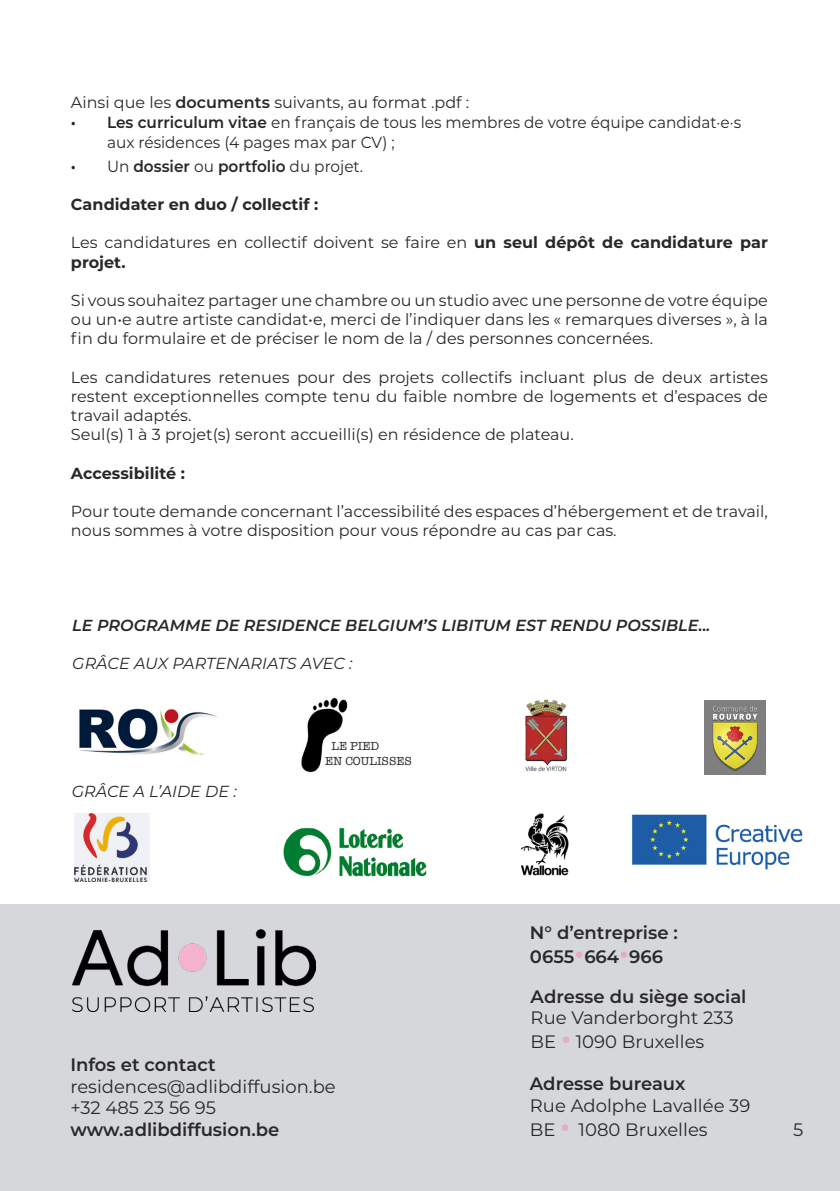
<style>
.page{position:relative;width:840px;height:1191px;background:#fff}
.page>*{position:absolute;margin:0;border:0;box-sizing:border-box;transform-origin:0 0}
.t1{font:18px/24px "Montserrat";color:#282828}
.t2{font:600 18px/24px "Montserrat";color:#282828}
.t3{font:16px/19.2px "Montserrat";color:#282828}
.t4{font:16px/20px "Montserrat";color:#282828;scale:.95 1}
.t5{font:italic 600 16px "Montserrat";color:#282828}
.t6{font:italic 16px "Montserrat";color:#282828}
.t7{font:700 16px "Montserrat";color:#282828}
.t8{font:600 16px "Montserrat";color:#282828;scale:.95 1}
.t9{font:12px/14.4px "American Typewriter";color:#282828}
.s1{font-weight:600}
.s2{font-weight:400}
.s3{font-weight:700}
.s4{font-size:30px;color:#e7abca}
.s5{font-weight:600;font-size:30px;color:#e7abca}
</style>
<div class="page">
<img style="left:75px;top:814px;width:74px;height:67px">
<div style="left:0;top:904px;width:839px;height:287px;background:#d5d7da"></div>
<img style="left:73px;top:929px;width:242px;height:82px">
<img style="left:79px;top:708px;width:139px;height:47px">
<img style="left:301px;top:697px;width:47px;height:76px">
<img style="left:704px;top:700px;width:61px;height:74px">
<img style="left:525px;top:699px;width:43px;height:73px">
<img style="left:283px;top:827px;width:144px;height:50px">
<img style="left:521px;top:813px;width:48px;height:63px">
<img style="left:632px;top:814px;width:171px;height:56px">
<p class="t3" style="left:71px;top:92px;width:399px">Ainsi que les <span class="s1">documents</span> suivants, au format .pdf :</p>
<p class="t4" style="left:107px;top:111px;width:668px;text-indent:-36px"><span class="s1">• Les curriculum vitae</span> en français de tous les membres de votre équipe candidat·e·s aux résidences (4 pages max par CV) ;</p>
<p class="t8" style="left:71px;top:154px;width:309px">• <span class="s2">Un</span> dossier <span class="s2">ou</span> portfolio <span class="s2">du projet.</span></p>
<p class="t7" style="left:71px;top:193px;width:249px">Candidater en duo / collectif :</p>
<p class="t3" style="left:71px;top:232px;width:698px">Les candidatures en collectif doivent se faire en <span class="s3">un seul dépôt de candidature par projet.</span></p>
<p class="t3" style="left:71px;top:290px;width:698px;text-align:justify">Si vous souhaitez partager une chambre ou un studio avec une personne de votre équipe ou un•e autre artiste candidat•e, merci de l’indiquer dans les « remarques diverses », à la fin du formulaire et de préciser le nom de la / des personnes concernées.</p>
<p class="t3" style="left:71px;top:367px;width:698px">Les candidatures retenues pour des projets collectifs incluant plus de deux artistes restent exceptionnelles compte tenu du faible nombre de logements et d’espaces de travail adaptés.<br>Seul(s) 1 à 3 projet(s) seront accueilli(s) en résidence de plateau.</p>
<p class="t7" style="left:71px;top:461px;width:115px">Accessibilité :</p>
<p class="t3" style="left:71px;top:501px;width:698px">Pour toute demande concernant l’accessibilité des espaces d’hébergement et de travail, nous sommes à votre disposition pour vous répondre au cas par cas.</p>
<p class="t5" style="left:72px;top:614px;width:639px">LE PROGRAMME DE RESIDENCE BELGIUM’S LIBITUM EST RENDU POSSIBLE...</p>
<p class="t6" style="left:72px;top:652px;width:281px">GRÂCE AUX PARTENARIATS AVEC :</p>
<p class="t6" style="left:72px;top:780px;width:166px">GRÂCE A L’AIDE DE :</p>
<p class="t9" style="left:325px;top:738px;width:88px;text-indent:6px">LE PIED<br>EN COULISSES</p>
<p class="t2" style="left:70px;top:1052px;width:147px">Infos et contact</p>
<p class="t1" style="left:70px;top:1074px;width:267px;line-height:21.6px">residences@adlibdiffusion.be +32 485 23 56 95</p>
<p class="t2" style="left:70px;top:1116px;width:210px">www.adlibdiffusion.be</p>
<p class="t2" style="left:529px;top:919px;width:149px">N° d’entreprise :<br>0655<span class="s4">•</span>664<span class="s4">•</span>966</p>
<p class="t2" style="left:530px;top:983px;width:217px">Adresse du siège social</p>
<p class="t1" style="left:530px;top:1005px;width:204px">Rue Vanderborght 233<br>BE <span class="s5">•</span> 1090 Bruxelles</p>
<p class="t2" style="left:529px;top:1071px;width:157px">Adresse bureaux</p>
<p class="t1" style="left:529px;top:1093px;width:222px">Rue Adolphe Lavallée 39<br>BE <span class="s5">•</span> 1080 Bruxelles</p>
<p class="t1" style="left:792px;top:1117px;width:12px">5</p>
</div>
